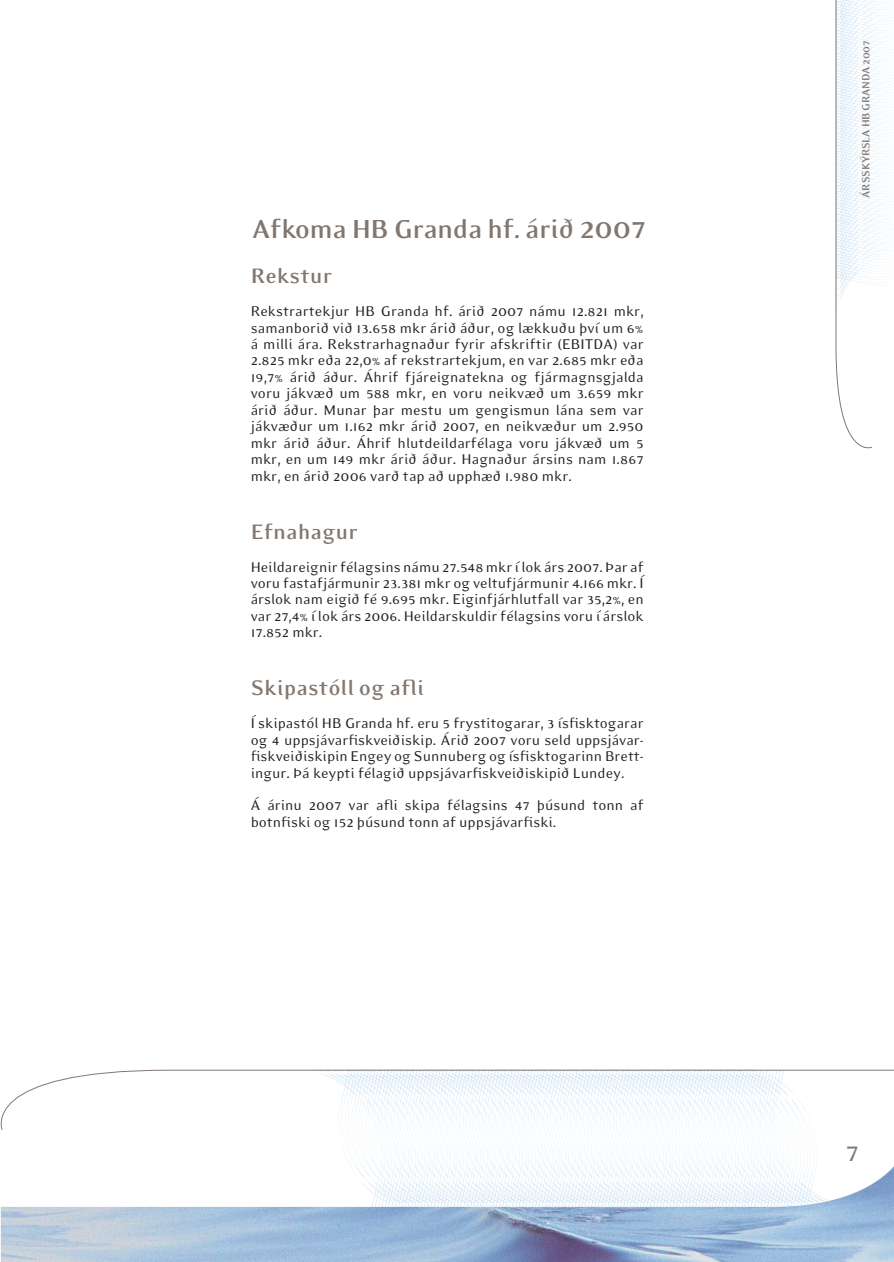
<style>
.page{position:relative;width:894px;height:1262px;background:#fff}
.page>*{position:absolute;margin:0;border:0;box-sizing:border-box;transform-origin:0 0}
.t1{font:700 30px "Eidetic Modern";letter-spacing:-.02em;color:#82776f}
.t2{font:30px "Eidetic Modern";color:#82776f}
.t3{font:700 24px "Eidetic Modern";color:#82776f}
.t4{font:16.2px/16.5px "Eidetic Modern";color:#231f20;text-align:justify}
.t5{font:700 12px "Eidetic Modern";letter-spacing:-.02em;color:#82776f}
.s1{font-size:33px}
</style>
<div class="page">
<svg style="left:581px;top:1130px;width:194px;height:12px"></svg>
<svg style="left:1px;top:1069px;width:893px;height:61px"></svg>
<img style="left:1px;top:1142px;width:893px;height:120px">
<svg style="left:835px;top:0;width:59px;height:449px"></svg>
<h1 class="t1" style="left:252px;top:213px;width:395px">Afkoma HB Granda hf. árið <span class="s1">2007</span></h1>
<h2 class="t3" style="left:251px;top:264px;width:83px">Rekstur</h2>
<p class="t4" style="left:251px;top:303px;width:394px">Rekstrartekjur HB Granda hf. árið 2007 námu 12.821 mkr, samanborið við 13.658 mkr árið áður, og lækkuðu því um 6% á milli ára. Rekstrarhagnaður fyrir afskriftir (EBITDA) var 2.825 mkr eða 22,0% af rekstrartekjum, en var 2.685 mkr eða 19,7% árið áður. Áhrif fjáreignatekna og fjármagnsgjalda voru jákvæð um 588 mkr, en voru neikvæð um 3.659 mkr árið áður. Munar þar mestu um gengismun lána sem var jákvæður um 1.162 mkr árið 2007, en neikvæður um 2.950 mkr árið áður. Áhrif hlutdeildarfélaga voru jákvæð um 5 mkr, en um 149 mkr árið áður. Hagnaður ársins nam 1.867 mkr, en árið 2006 varð tap að upphæð 1.980 mkr.</p>
<h2 class="t3" style="left:251px;top:519px;width:109px">Efnahagur</h2>
<p class="t4" style="left:251px;top:558px;width:394px">Heildareignir félagsins námu 27.548 mkr í lok árs 2007. Þar af voru fastafjármunir 23.381 mkr og veltufjármunir 4.166 mkr. Í árslok nam eigið fé 9.695 mkr. Eiginfjárhlutfall var 35,2%, en var 27,4% í lok árs 2006. Heildarskuldir félagsins voru í árslok 17.852 mkr.</p>
<h2 class="t3" style="left:251px;top:676px;width:175px">Skipastóll og afli</h2>
<p class="t4" style="left:251px;top:715px;width:394px">Í skipastól HB Granda hf. eru 5 frystitogarar, 3 ísfisktogarar og 4 uppsjávarfiskveiðiskip. Árið 2007 voru seld uppsjávar&shy;fiskveiðiskipin Engey og Sunnuberg og ísfisktogarinn Brett&shy;ingur. Þá keypti félagið uppsjávarfiskveiðiskipið Lundey.</p>
<p class="t4" style="left:251px;top:797px;width:394px">Á árinu 2007 var afli skipa félagsins 47 þúsund tonn af botnfiski og 152 þúsund tonn af uppsjávarfiski.</p>
<p class="t5" style="left:859px;top:198px;width:159px;rotate:-90deg">ÁRSSKÝRSLA HB GRANDA 2007</p>
<h1 class="t2" style="left:845px;top:1136px;width:15px">7</h1>
</div>
